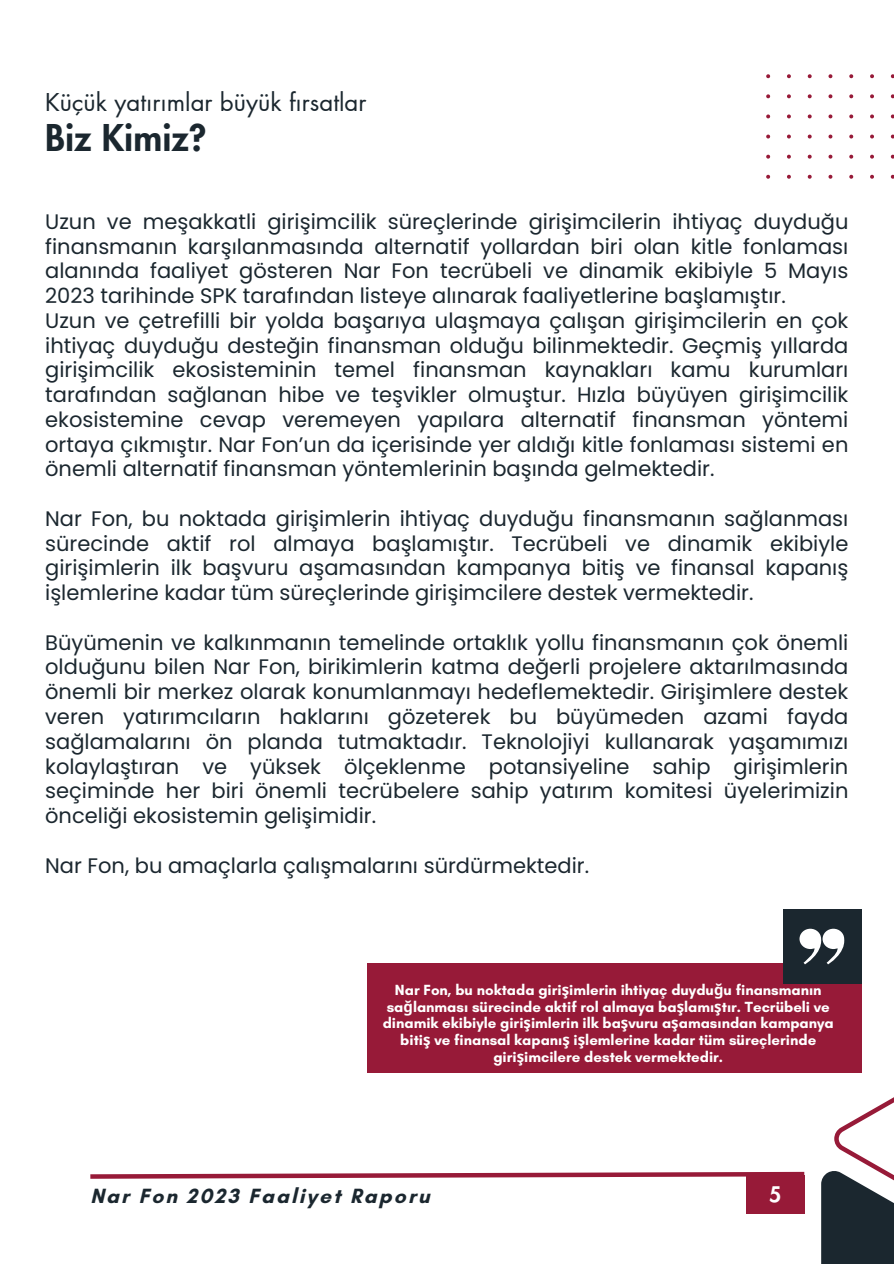
<style>
.page{position:relative;width:894px;height:1264px;background:#fff}
.page>*{position:absolute;margin:0;border:0;box-sizing:border-box;transform-origin:0 0}
.t1{font:800 36px "Futura LT Pro";color:#1b272f}
.t2{font:24px "Futura LT Pro";color:#1b272f}
.t3{font:21px/24.8px "Poppins";color:#1b272f;text-align:justify}
.t4{font:700 21px "Glacial Indifference";letter-spacing:.1em;color:#1b272f}
.t5{font:800 21px "Futura LT Pro";color:#fff}
.t6{font:700 15px/16.8px "Glacial Indifference";color:#fff;text-align:center}
.s1{font-family:"Noto Sans"}
</style>
<div class="page">
<div style="left:367px;top:963px;width:494px;height:109px;background:#971a38"></div>
<div style="left:783px;top:908px;width:78px;height:75px;background:#1b272f"></div>
<svg style="left:799px;top:928px;width:46px;height:36px"></svg>
<div style="left:820px;top:1170px;width:73px;height:93px;background:#1b272f"></div>
<svg style="left:90px;top:1171px;width:715px;height:9px"></svg>
<div style="left:745px;top:1175px;width:59px;height:38px;background:#971a38"></div>
<svg style="left:834px;top:1058px;width:59px;height:145px"></svg>
<svg style="left:766px;top:74px;width:127px;height:105px"></svg>
<h1 class="t2" style="left:45px;top:91px;width:323px">Küçük yatırımlar büyük fırsatlar</h1>
<h2 class="t1" style="left:45px;top:121px;width:162px">Biz Kimiz?</h2>
<p class="t3" style="left:45px;top:209px;width:804px;text-align:left">Uzun ve meşakkatli girişimcilik süreçlerinde girişimcilerin ihtiyaç duyduğu finansmanın karşılanmasında alternatif yollardan biri olan kitle fonlaması alanında faaliyet gösteren Nar Fon tecrübeli ve dinamik ekibiyle 5 Mayıs 2023 tarihinde SPK tarafından listeye alınarak faaliyetlerine başlamıştır.<br>Uzun ve çetrefilli bir yolda başarıya ulaşmaya çalışan girişimcilerin en çok ihtiyaç duyduğu desteğin finansman olduğu bilinmektedir. Geçmiş yıllarda girişimcilik ekosisteminin temel finansman kaynakları kamu kurumları tarafından sağlanan hibe ve teşvikler olmuştur. Hızla büyüyen girişimcilik ekosistemine cevap veremeyen yapılara alternatif finansman yöntemi ortaya çıkmıştır. Nar Fon’un da içerisinde yer aldığı kitle fonlaması sistemi en önemli alternatif finansman yöntemlerinin başında gelmektedir.</p>
<h4 class="t3" style="left:45px;top:506px;width:804px">Nar Fon, bu noktada girişimlerin ihtiyaç duyduğu finansmanın sağlanması sürecinde aktif rol almaya başlamıştır. Tecrübeli ve dinamik ekibiyle girişimlerin ilk başvuru aşamasından kampanya bitiş ve finansal kapanış işlemlerine kadar tüm süreçlerinde girişimcilere destek vermektedir.</h4>
<h4 class="t3" style="left:45px;top:630px;width:804px">Büyümenin ve kalkınmanın temelinde ortaklık yollu finansmanın çok önemli olduğunu bilen Nar Fon, birikimlerin katma değerli projelere aktarılmasında önemli bir merkez olarak konumlanmayı hedeflemektedir. Girişimlere destek veren yatırımcıların haklarını gözeterek bu büyümeden azami fayda sağlamalarını ön planda tutmaktadır. Teknolojiyi kullanarak yaşamımızı kolaylaştıran ve yüksek ölçeklenme potansiyeline sahip girişimlerin seçiminde her biri önemli tecrübelere sahip yatırım komitesi üyelerimizin önceliği ekosistemin gelişimidir.</h4>
<h4 class="t3" style="left:45px;top:852px;width:545px">Nar Fon, bu amaçlarla çalışmalarını sürdürmektedir.</h4>
<p class="t6" style="left:382px;top:980px;width:452px">Nar Fon, bu noktada giri<span class="s1">ş</span>imlerin ihtiyaç duydu<span class="s1">ğ</span>u finansmanın sa<span class="s1">ğ</span>lanması sürecinde aktif rol almaya ba<span class="s1">ş</span>lamı<span class="s1">ş</span>tır. Tecrübeli ve dinamik ekibiyle giri<span class="s1">ş</span>imlerin ilk ba<span class="s1">ş</span>vuru a<span class="s1">ş</span>amasından kampanya biti<span class="s1">ş</span> ve finansal kapanı<span class="s1">ş</span> i<span class="s1">ş</span>lemlerine kadar tüm süreçlerinde giri<span class="s1">ş</span>imcilere destek vermektedir.</p>
<p class="t4" style="left:90px;top:1182px;width:341px">Nar Fon 2023 Faaliyet Raporu</p>
<h4 class="t5" style="left:768px;top:1184px;width:14px">5</h4>
</div>
